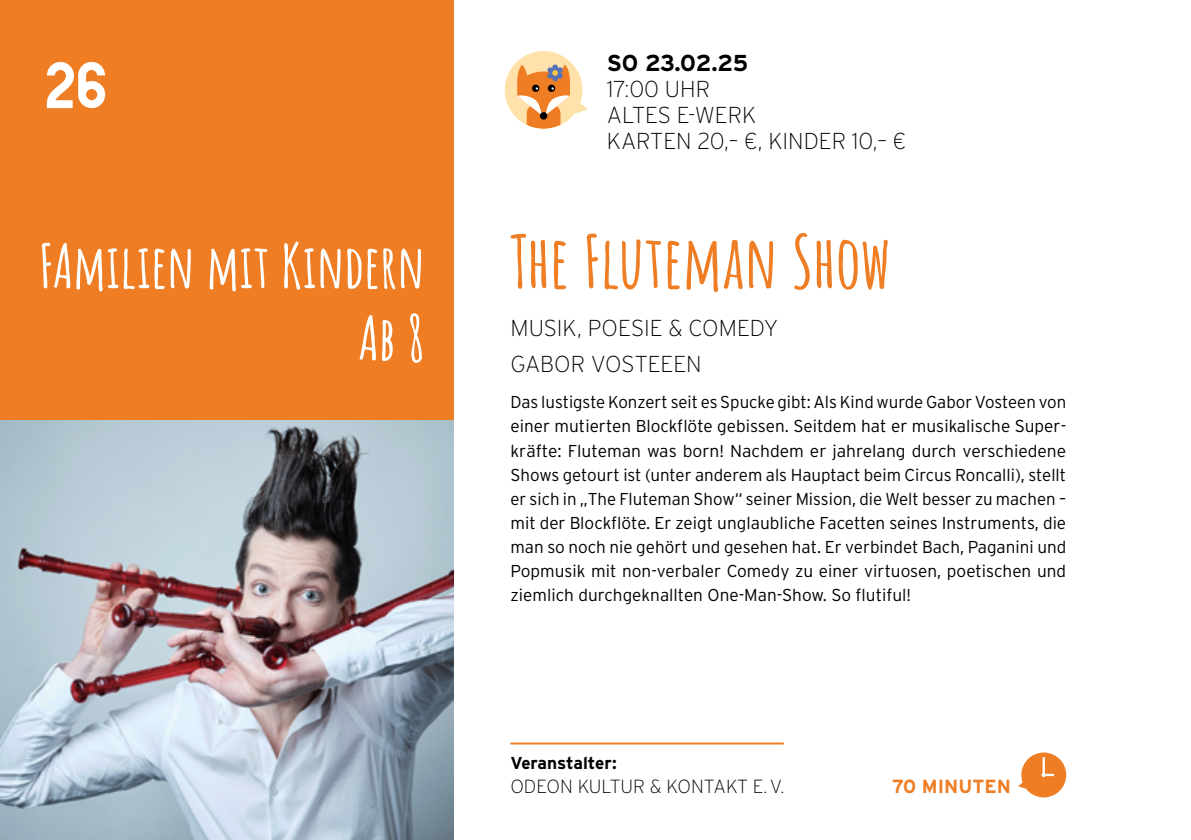
<style>
.page{position:relative;width:1191px;height:840px;background:#fff}
.page>*{position:absolute;margin:0;border:0;box-sizing:border-box;transform-origin:0 0}
.t1{font:700 72px "Amatic SC";letter-spacing:-.015em;color:#ef7d24}
.t2{font:700 66px "Gilbert";color:#fff}
.t3{font:700 60px/72px "Amatic SC";letter-spacing:-.01em;color:#fff;text-align:right}
.t4{font:200 23px/26px "Interstate";color:#000}
.t5{font:700 23px "Interstate";letter-spacing:-.025em;color:#000}
.t6{font:200 19px "Interstate";color:#000}
.t7{font:700 19px "Interstate";color:#ef7d24}
.t8{font:300 17.2px/24px "Interstate";color:#000;text-align:justify}
.t9{font:700 17.2px "Interstate";color:#000}
</style>
<div class="page">
<div style="left:0;top:0;width:454px;height:839px;background:#ef7d24"></div>
<img style="left:0;top:420px;width:454px;height:419px">
<hr style="left:510px;top:742px;width:273px;height:2px;background:#ef7d24">
<svg style="left:1018px;top:752px;width:48px;height:45px"></svg>
<svg style="left:505px;top:51px;width:83px;height:78px"></svg>
<h2 class="t2" style="left:44px;top:41px;width:65px">26</h2>
<h3 class="t3" style="left:39px;top:226px;width:388px">FAmilien mit Kindern<br>Ab 8</h3>
<h3 class="t5" style="left:607px;top:50px;width:143px">SO 23.02.25</h3>
<h3 class="t4" style="left:607px;top:76px;width:301px">17:00 UHR<br>ALTES E-WERK<br>KARTEN 20,– €, KINDER 10,– €</h3>
<h1 class="t1" style="left:510px;top:206px;width:382px">The Fluteman Show</h1>
<h3 class="t4" style="left:510px;top:310px;width:269px;line-height:36px">MUSIK, POESIE &amp; COMEDY<br>GABOR VOSTEEEN</h3>
<p class="t8" style="left:510px;top:390px;width:557px">Das lustigste Konzert seit es Spucke gibt: Als Kind wurde Gabor Vosteen von einer mutierten Blockflöte gebissen. Seitdem hat er musikalische Super&shy;kräfte: Fluteman was born! Nachdem er jahrelang durch verschiedene Shows getourt ist (unter anderem als Hauptact beim Circus Roncalli), stellt er sich in „The Fluteman Show“ seiner Mission, die Welt besser zu machen – mit der Blockflöte. Er zeigt unglaubliche Facetten seines Instruments, die man so noch nie gehört und gesehen hat. Er verbindet Bach, Paganini und Popmusik mit non-verbaler Comedy zu einer virtuosen, poetischen und ziemlich durchgeknallten One-Man-Show. So flutiful!</p>
<p class="t9" style="left:510px;top:752px;width:108px">Veranstalter:</p>
<p class="t6" style="left:510px;top:775px;width:276px">ODEON KULTUR &amp; KONTAKT E. V.</p>
<p class="t7" style="left:892px;top:775px;width:120px">70 MINUTEN</p>
</div>
